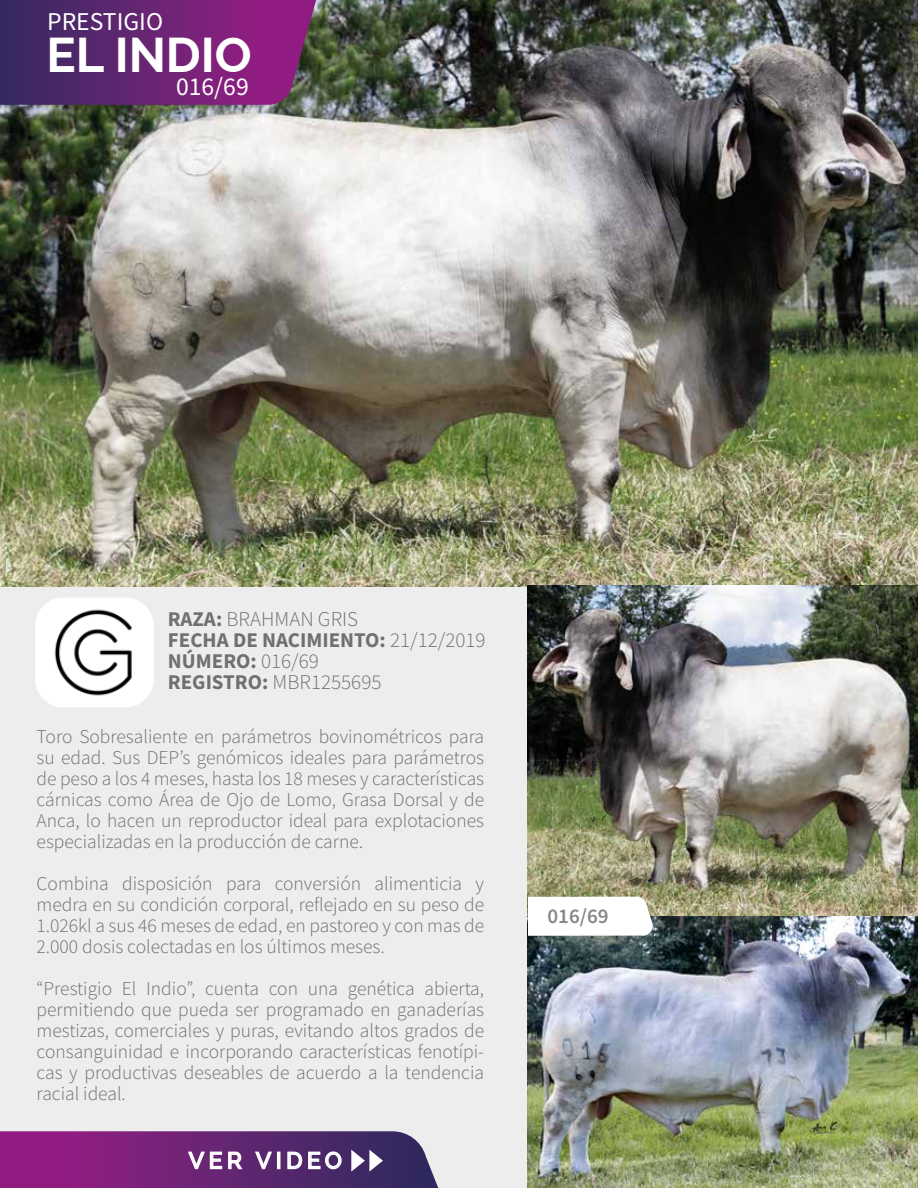
<style>
.page{position:relative;width:918px;height:1188px;background:#fff}
.page>*{position:absolute;margin:0;border:0;box-sizing:border-box;transform-origin:0 0}
.t1{font:700 48.9px "Raleway";color:#fff}
.t2{font:25.65px "Source Sans Pro";color:#fff}
.t3{font:500 22.65px "Raleway";letter-spacing:.2em;color:#fff}
.t4{font:700 21px/21px "Source Sans Pro";color:#70706f}
.t5{font:600 21px "Source Sans Pro";color:#878787}
.t6{font:300 19.5px/21px "Source Sans Pro";color:#70706f;text-align:justify}
.s1{font-weight:300}
</style>
<div class="page">
<img style="left:0;top:0;width:918px;height:587px">
<div style="left:0;top:587px;width:918px;height:601px;background:#ededed"></div>
<svg style="left:0;top:0;width:316px;height:105px;background:#662670"></svg>
<img style="left:528px;top:586px;width:390px;height:602px">
<div style="left:528px;top:897px;width:126px;height:39px;background:#fff"></div>
<svg style="left:0;top:1131px;width:438px;height:57px;background:#73337d"></svg>
<img style="left:35px;top:598px;width:119px;height:109px">
<h2 class="t2" style="left:47px;top:5px;width:117px">PRESTIGIO</h2>
<h1 class="t1" style="left:47px;top:16px;width:207px">EL INDIO</h1>
<h2 class="t2" style="left:176px;top:70px;width:74px">016/69</h2>
<p class="t4" style="left:168px;top:608px;width:319px">RAZA: <span class="s1">BRAHMAN GRIS<br></span>FECHA DE NACIMIENTO: <span class="s1">21/12/2019<br></span>NÚMERO: <span class="s1">016/69<br></span>REGISTRO: <span class="s1">MBR1255695</span></p>
<p class="t6" style="left:37px;top:726px;width:449px">Toro Sobresaliente en parámetros bovinométricos para su edad. Sus DEPʼs genómicos ideales para parámetros de peso a los 4 meses, hasta los 18 meses y características cárnicas como Área de Ojo de Lomo, Grasa Dorsal y de Anca, lo hacen un reproductor ideal para explotaciones especializadas en la producción de carne.</p>
<p class="t6" style="left:37px;top:873px;width:449px">Combina disposición para conversión alimenticia y medra en su condición corporal, reflejado en su peso de 1.026kl a sus 46 meses de edad, en pastoreo y con mas de 2.000 dosis colectadas en los últimos meses.</p>
<p class="t6" style="left:37px;top:978px;width:449px">“Prestigio El Indio”, cuenta con una genética abierta, permitiendo que pueda ser programado en ganaderías mestizas, comerciales y puras, evitando altos grados de consanguinidad e incorporando características fenotípi&shy;cas y productivas deseables de acuerdo a la tendencia racial ideal.</p>
<p class="t3" style="left:189px;top:1142px;width:155px">VER VIDEO</p>
<p class="t5" style="left:547px;top:902px;width:63px">016/69</p>
</div>
